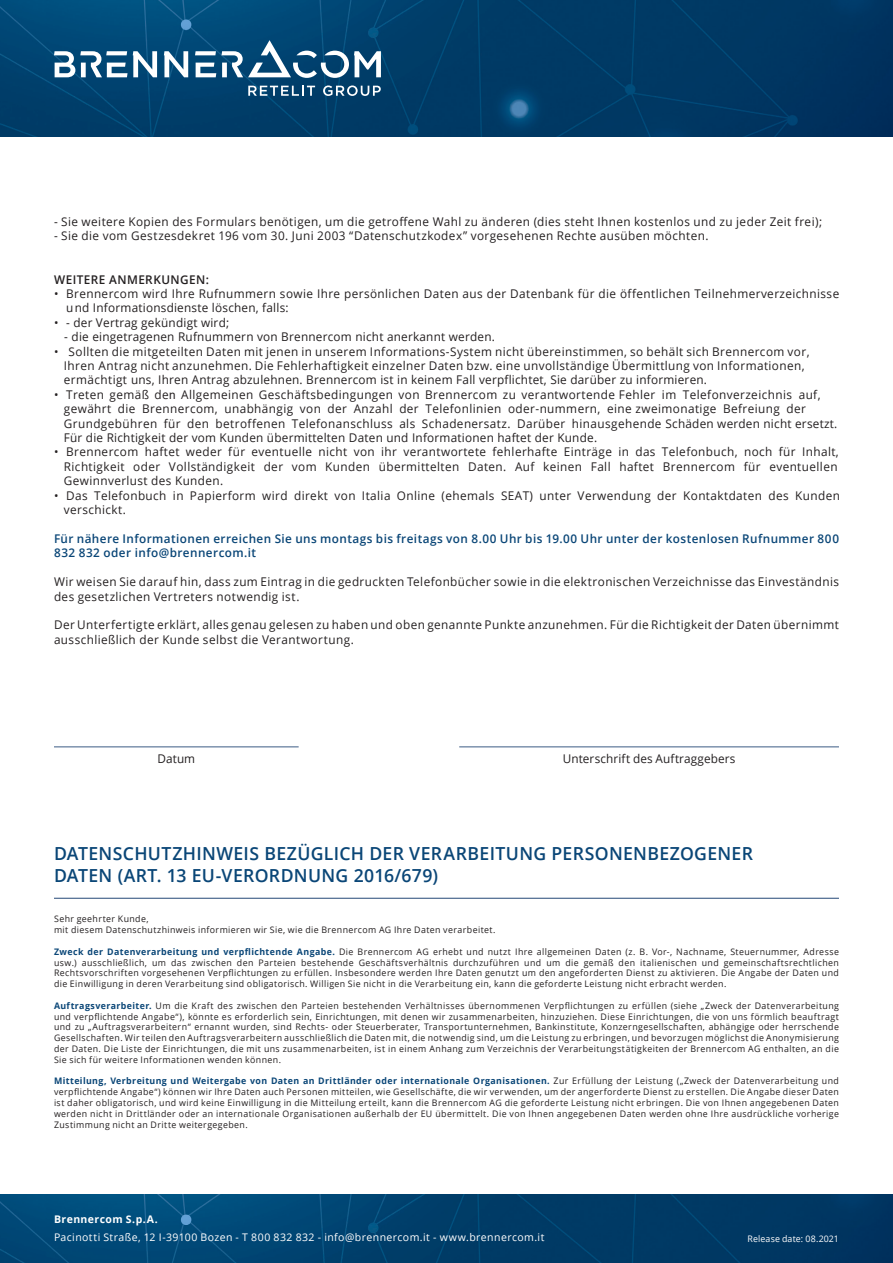
<style>
.page{position:relative;width:893px;height:1263px;background:#fff}
.page>*{position:absolute;margin:0;border:0;box-sizing:border-box;transform-origin:0 0}
.t1{font:600 18px "Open Sans";letter-spacing:.015em;color:#0a4677}
.t2{font:12px/14.4px "Open Sans";letter-spacing:.035em;color:#231f20}
.t3{font:600 12px/14.4px "Open Sans";letter-spacing:.035em;color:#0a4677}
.t4{font:12px "Open Sans";letter-spacing:.01em;color:#231f20}
.t5{font:600 12px "Open Sans";letter-spacing:.04em;color:#231f20}
.t6{font:10.5px "Open Sans";letter-spacing:.04em;color:#fff}
.t7{font:700 10.5px "Open Sans";letter-spacing:.04em;color:#fff}
.t8{font:9px/10.8px "Open Sans";letter-spacing:.045em;color:#231f20;text-align:justify}
.t9{font:9px "Open Sans";letter-spacing:.015em;color:#fff}
.s1{font-family:"Arial"}
.s2{font-weight:700;color:#0a4677}
</style>
<div class="page">
<img style="left:0;top:0;width:893px;height:136px">
<svg style="left:248px;top:86px;width:67px;height:10px"></svg>
<svg style="left:323px;top:85px;width:58px;height:11px"></svg>
<svg style="left:54px;top:51px;width:103px;height:26px"></svg>
<svg style="left:164px;top:51px;width:24px;height:26px"></svg>
<svg style="left:195px;top:40px;width:186px;height:38px"></svg>
<img style="left:0;top:1195px;width:893px;height:68px">
<hr style="left:54px;top:746px;width:245px;height:1px;background:#3c5c85">
<hr style="left:459px;top:746px;width:380px;height:1px;background:#3c5c85">
<hr style="left:54px;top:898px;width:785px;height:1px;background:#3c5c85">
<p class="t2" style="left:54px;top:214px;width:770px">- Sie weitere Kopien des Formulars benötigen, um die getroffene Wahl zu änderen (dies steht Ihnen kostenlos und zu jeder Zeit frei);</p>
<p class="t2" style="left:54px;top:229px;width:656px">- Sie die vom Gestzesdekret 196 vom 30. Juni 2003 “Datenschutzkodex” vorgesehenen Rechte ausüben möchten.</p>
<p class="t5" style="left:54px;top:271px;width:157px">WEITERE ANMERKUNGEN:</p>
<p class="t2" style="left:66px;top:286px;width:775px;text-indent:-12px">• Brennercom wird Ihre Rufnummern sowie Ihre persönlichen Daten aus der Datenbank für die öffentlichen Teilnehmerverzeichnisse und Informationsdienste löschen, falls:</p>
<p class="t2" style="left:54px;top:315px;width:177px">• - der Vertrag gekündigt wird;</p>
<p class="t2" style="left:64px;top:329px;width:432px">- die eingetragenen Rufnummern von Brennercom nicht anerkannt werden.</p>
<p class="t2" style="left:64px;top:344px;width:747px;text-indent:-10px">• Sollten die mitgeteilten Daten mit jenen in unserem Informations-System nicht übereinstimmen, so behält sich Brennercom vor,<br>Ihren Antrag nicht anzunehmen. Die Fehlerhaftigkeit einzelner Daten bzw. eine unvollständige Übermittlung von Informationen, ermächtigt uns, Ihren Antrag abzulehnen. Brennercom ist in keinem Fall verpflichtet, Sie darüber zu informieren.</p>
<p class="t2" style="left:64px;top:387px;width:775px;text-indent:-10px">• Treten gemäß de<span class="s1">n</span> Allgemeinen Geschäftsbedingungen von Brennercom zu verantwortende Fehler im Telefonverzeichnis auf, gewährt die Brennercom, unabhängig von der Anzahl der Telefonlinien oder-nummern, eine zweimonatige Befreiung der Grundgebühren für den betroffenen Telefonanschluss als Schadenersatz. Darüber hinausgehende Schäden werden nicht ersetzt.<br>Für die Richtigkeit der vom Kunden übermittelten Daten und Informationen haftet der Kunde.</p>
<p class="t2" style="left:64px;top:445px;width:776px;text-align:justify;text-indent:-10px">• Brennercom haftet weder für eventuelle nicht von ihr verantwortete fehlerhafte Einträge in das Telefonbuch, noch für Inhalt, Richtigkeit oder Vollständigkeit der vom Kunden übermittelten Daten. Auf keinen Fall haftet Brennercom für eventuellen Gewinnverlust des Kunden.</p>
<p class="t2" style="left:64px;top:488px;width:778px;text-indent:-10px">• Das Telefonbuch in Papierform wird direkt von Italia Online (ehemals SEAT) unter Verwendung der Kontaktdaten des Kunden verschickt.</p>
<p class="t3" style="left:54px;top:531px;width:786px">Für nähere Informationen erreichen Sie uns montags bis freitags von 8.00 Uhr bis 19.00 Uhr unter der kostenlosen Rufnummer 800<br>832 832 oder info@brennercom.it</p>
<p class="t2" style="left:54px;top:574px;width:786px">Wir weisen Sie darauf hin, dass zum Eintrag in die gedruckten Telefonbücher sowie in die elektronischen Verzeichnisse das Einveständnis des gesetzlichen Vertreters notwendig ist.</p>
<p class="t2" style="left:54px;top:617px;width:786px">Der Unterfertigte erklärt, alles genau gelesen zu haben und oben genannte Punkte anzunehmen. Für die Richtigkeit der Daten übernimmt ausschließlich der Kunde selbst die Verantwortung.</p>
<p class="t2" style="left:157px;top:751px;width:39px">Datum</p>
<p class="t4" style="left:563px;top:751px;width:174px">Unterschrift des Auftraggebers</p>
<p class="t1" style="left:54px;top:841px;width:700px">DATENSCHUTZHINWEIS BEZÜGLICH DER VERARBEITUNG PERSONENBEZOGENER</p>
<p class="t1" style="left:54px;top:863px;width:385px">DATEN (ART. 13 EU-VERORDNUNG 2016/679)</p>
<p class="t8" style="left:54px;top:913px;width:96px">Sehr geehrter Kunde,</p>
<p class="t8" style="left:54px;top:924px;width:443px">mit diesem Datenschutzhinweis informieren wir Sie, wie die Brennercom AG Ihre Daten verarbeitet.</p>
<p class="t8" style="left:54px;top:946px;width:786px"><span class="s2">Zweck der Datenverarbeitung und verpflichtende Angabe.</span> Die Brennercom AG erhebt und nutzt Ihre allgemeinen Daten (z. B. Vor-, Nachname, Steuernummer, Adresse usw.) ausschließlich, um das zwischen den Parteien bestehende Geschäftsverhältnis durchzuführen und um die gemäß den italienischen und gemeinschaftsrechtlichen Rechtsvorschriften vorgesehenen Verpflichtungen zu erfüllen. Insbesondere werden Ihre Daten genutzt um den angeforderten Dienst zu aktivieren. Die Angabe der Daten und die Einwilligung in deren Verarbeitung sind obligatorisch. Willigen Sie nicht in die Verarbeitung ein, kann die geforderte Leistung nicht erbracht werden.</p>
<p class="t8" style="left:54px;top:1000px;width:786px"><span class="s2">Auftragsverarbeiter.</span> Um die Kraft des zwischen den Parteien bestehenden Verhältnisses übernommenen Verpflichtungen zu erfüllen (siehe „Zweck der Datenverarbeitung und verpflichtende Angabe“), könnte es erforderlich sein, Einrichtungen, mit denen wir zusammenarbeiten, hinzuziehen. Diese Einrichtungen, die von uns förmlich beauftragt und zu „Auftragsverarbeitern“ ernannt wurden, sind Rechts- oder Steuerberater, Transportunternehmen, Bankinstitute, Konzerngesellschaften, abhängige oder herrschende Gesellschaften. Wir teilen den Auftragsverarbeitern ausschließlich die Daten mit, die notwendig sind, um die Leistung zu erbringen, und bevorzugen möglichst die Anonymisierung der Daten. Die Liste der Einrichtungen, die mit uns zusammenarbeiten, ist in einem Anhang zum Verzeichnis der Verarbeitungstätigkeiten der Brennercom AG enthalten, an die Sie sich für weitere Informationen wenden können.</p>
<p class="t8" style="left:54px;top:1075px;width:786px"><span class="s2">Mitteilung, Verbreitung und Weitergabe von Daten an Drittländer oder internationale Organisationen.</span> Zur Erfüllung der Leistung („Zweck der Datenverarbeitung und verpflichtende Angabe“) können wir Ihre Daten auch Personen mitteilen, wie Gesellschäfte, die wir verwenden, um der angerforderte Dienst zu erstellen. Die Angabe dieser Daten ist daher obligatorisch, und wird keine Einwilligung in die Mitteilung erteilt, kann die Brennercom AG die geforderte Leistung nicht erbringen. Die von Ihnen angegebenen Daten werden nicht in Drittländer oder an internationale Organisationen außerhalb der EU übermittelt. Die von Ihnen angegebenen Daten werden ohne Ihre ausdrückliche vorherige Zustimmung nicht an Dritte weitergegeben.</p>
<p class="t7" style="left:54px;top:1211px;width:105px">Brennercom S.p.A.</p>
<p class="t6" style="left:54px;top:1230px;width:492px">Pacinotti Straße, 12 I-39100 Bozen - T 800 832 832 - info@brennercom.it - www.brennercom.it</p>
<p class="t9" style="left:747px;top:1232px;width:93px">Release date: 08.2021</p>
</div>
